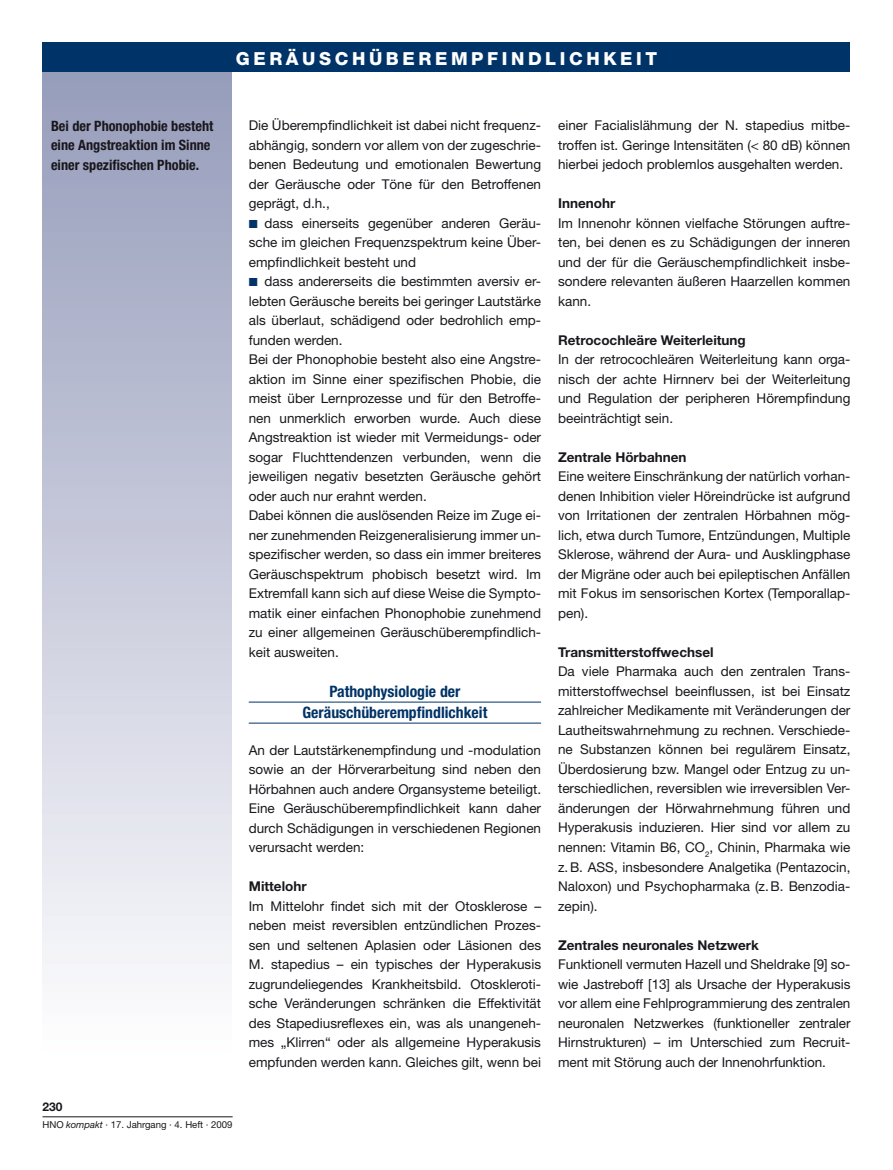
<style>
.page{position:relative;width:893px;height:1170px;background:#fff}
.page>*{position:absolute;margin:0;border:0;box-sizing:border-box;transform-origin:0 0}
.t1{font:800 18px "Helvetica Neue";letter-spacing:.2em;color:#fff}
.t2{font:700 condensed 15.75px/21px "Helvetica Neue";color:#003367;text-align:center}
.t3{font:700 condensed 14.25px/19.5px "Helvetica Neue";color:#1a171c}
.t4{font:13.5px/19.5px "Helvetica Neue";color:#1a171c;text-align:justify}
.t5{font:700 13.5px "Helvetica Neue";color:#1a171c}
.t6{font:700 12px "Helvetica Neue";color:#1a171c}
.t7{font:9.6px "Helvetica Neue";color:#1a171c}
.s1{font-family:"European Pi Three";color:#003367}
.s2{font-style:italic}
</style>
<div class="page">
<div style="left:43px;top:43px;width:189px;height:1024px;background:linear-gradient(to bottom,#9299b8,#fffeff)"></div>
<div style="left:43px;top:43px;width:807px;height:29px;background:#003367"></div>
<hr style="left:43px;top:1116px;width:190px;height:1px;background:#1a171c">
<hr style="left:249px;top:701px;width:292px;height:1px;background:#003367">
<hr style="left:249px;top:722px;width:292px;height:1px;background:#003367">
<p class="t3" style="left:51px;top:115px;width:164px">Bei der Phonophobie besteht eine Angstreaktion im Sinne einer spezifischen Phobie.</p>
<h1 class="t1" style="left:236px;top:48px;width:17px">GER</h1>
<h1 class="t1" style="left:286px;top:48px;width:117px">ÄU SCHÜBEREM</h1>
<h1 class="t1" style="left:471px;top:48px;width:31px">PFINDLIC</h1>
<h1 class="t1" style="left:586px;top:48px;width:47px">HKEIT</h1>
<p class="t4" style="left:249px;top:115px;width:294px;text-align:left">Die Überempfindlichkeit ist dabei nicht frequenz&shy;abhängig, sondern vor allem von der zugeschrie&shy;benen Bedeutung und emotionalen Bewertung der Geräusche oder Töne für den Betroffenen geprägt, d.h.,<br><span class="s1">K</span> dass einerseits gegenüber anderen Geräu&shy;sche im gleichen Frequenzspektrum keine Über&shy;empfindlichkeit besteht und<br><span class="s1">K</span> dass andererseits die bestimmten aversiv er&shy;lebten Geräusche bereits bei geringer Lautstärke als überlaut, schädigend oder bedrohlich emp&shy;funden werden.<br>Bei der Phonophobie besteht also eine Angstre&shy;aktion im Sinne einer spezifischen Phobie, die meist über Lernprozesse und für den Betroffe&shy;nen unmerklich erworben wurde. Auch diese Angstreaktion ist wieder mit Vermeidungs- oder sogar Fluchttendenzen verbunden, wenn die jeweiligen negativ besetzten Geräusche gehört oder auch nur erahnt werden.<br>Dabei können die auslösenden Reize im Zuge ei&shy;ner zunehmenden Reizgeneralisierung immer un&shy;spezifischer werden, so dass ein immer breiteres Geräuschspektrum phobisch besetzt wird. Im Extremfall kann sich auf diese Weise die Sympto&shy;matik einer einfachen Phonophobie zunehmend zu einer allgemeinen Geräuschüberempfindlich&shy;keit ausweiten.</p>
<p class="t2" style="left:302px;top:681px;width:186px">Pathophysiologie der<br>Geräuschüberempfindlichkeit</p>
<p class="t4" style="left:249px;top:739px;width:294px">An der Lautstärkenempfindung und -modulation sowie an der Hörverarbeitung sind neben den Hörbahnen auch andere Organsysteme beteiligt.<br>Eine Geräuschüberempfindlichkeit kann daher durch Schädigungen in verschiedenen Regionen verursacht werden:</p>
<p class="t5" style="left:249px;top:877px;width:59px">Mittelohr</p>
<p class="t4" style="left:249px;top:895px;width:294px">Im Mittelohr findet sich mit der Otosklerose – neben meist reversiblen entzündlichen Prozes&shy;sen und seltenen Aplasien oder Läsionen des M. stapedius – ein typisches der Hyperakusis zugrundeliegendes Krankheitsbild. Otoskleroti&shy;sche Veränderungen schränken die Effektivität des Stapediusreflexes ein, was als unangeneh&shy;mes „Klirren“ oder als allgemeine Hyperakusis empfunden werden kann. Gleiches gilt, wenn bei</p>
<p class="t4" style="left:558px;top:115px;width:294px">einer Facialislähmung der N. stapedius mitbe&shy;troffen ist. Geringe Intensitäten (&lt; 80 dB) können hierbei jedoch problemlos ausgehalten werden.</p>
<p class="t5" style="left:558px;top:195px;width:59px">Innenohr</p>
<p class="t4" style="left:558px;top:213px;width:294px">Im Innenohr können vielfache Störungen auftre&shy;ten, bei denen es zu Schädigungen der inneren und der für die Geräuschempfindlichkeit insbe&shy;sondere relevanten äußeren Haarzellen kommen kann.</p>
<p class="t5" style="left:558px;top:331px;width:189px">Retrocochleäre Weiterleitung</p>
<p class="t4" style="left:558px;top:349px;width:294px">In der retrocochleären Weiterleitung kann orga&shy;nisch der achte Hirnnerv bei der Weiterleitung und Regulation der peripheren Hörempfindung beeinträchtigt sein.</p>
<p class="t5" style="left:558px;top:448px;width:130px">Zentrale Hörbahnen</p>
<p class="t4" style="left:558px;top:466px;width:294px">Eine weitere Einschränkung der natürlich vorhan&shy;denen Inhibition vieler Höreindrücke ist aufgrund von Irritationen der zentralen Hörbahnen mög&shy;lich, etwa durch Tumore, Entzündungen, Multiple Sklerose, während der Aura- und Ausklingphase der Migräne oder auch bei epileptischen Anfällen mit Fokus im sensorischen Kortex (Temporallap&shy;pen).</p>
<p class="t5" style="left:558px;top:643px;width:157px">Transmitterstoffwechsel</p>
<p class="t4" style="left:558px;top:661px;width:294px">Da viele Pharmaka auch den zentralen Trans&shy;mitterstoffwechsel beeinflussen, ist bei Einsatz zahlreicher Medikamente mit Veränderungen der Lautheitswahrnehmung zu rechnen. Verschiede&shy;ne Substanzen können bei regulärem Einsatz, Überdosierung bzw. Mangel oder Entzug zu un&shy;terschiedlichen, reversiblen wie irreversiblen Ver&shy;änderungen der Hörwahrnehmung führen und Hyperakusis induzieren. Hier sind vor allem zu nennen: Vitamin B6, CO<sub>2</sub>, Chinin, Pharmaka wie z.B. ASS, insbesondere Analgetika (Pentazocin, Naloxon) und Psychopharmaka (z.B. Benzodia&shy;zepin).</p>
<p class="t5" style="left:558px;top:936px;width:202px">Zentrales neuronales Netzwerk</p>
<p class="t4" style="left:558px;top:954px;width:294px">Funktionell vermuten Hazell und Sheldrake [9] so&shy;wie Jastreboff [13] als Ursache der Hyperakusis vor allem eine Fehlprogrammierung des zentralen neuronalen Netzwerkes (funktioneller zentraler Hirnstrukturen) – im Unterschied zum Recruit&shy;ment mit Störung auch der Innenohrfunktion.</p>
<p class="t6" style="left:43px;top:1099px;width:22px">230</p>
<p class="t7" style="left:43px;top:1118px;width:192px">HNO <span class="s2">kompakt</span> · 17. Jahrgang · 4. Heft · 2009</p>
</div>
